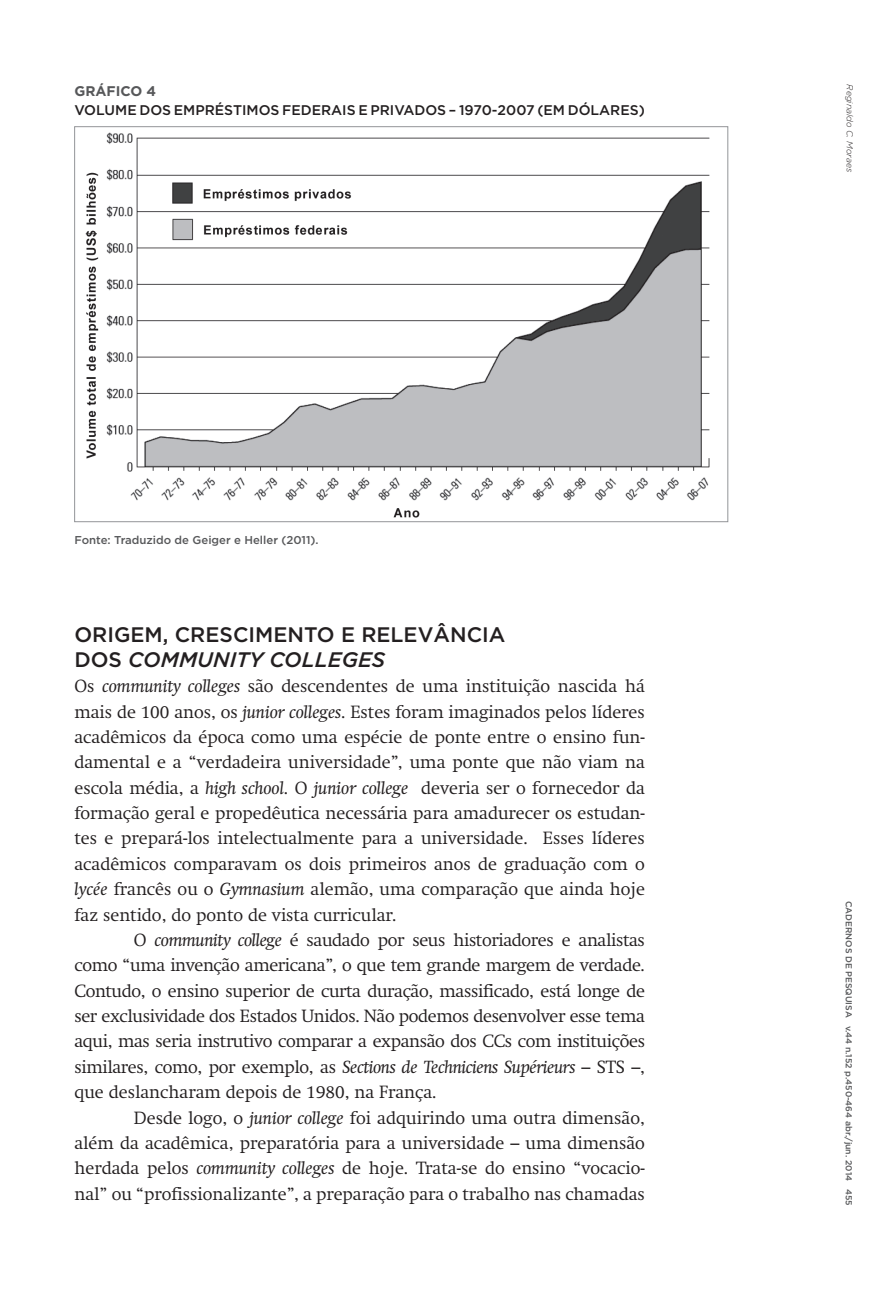
<style>
.page{position:relative;width:893px;height:1290px;background:#fff}
.page>*{position:absolute;margin:0;border:0;box-sizing:border-box;transform-origin:0 0}
.t1{font:500 21px "Gotham HTF";color:#231f20}
.t2{font:italic 500 21px "Gotham HTF";color:#231f20}
.t3{font:300 17.5px/25.4px "Swift";color:#231f20;text-align:justify}
.t4{font:500 14px "Gotham HTF";color:#231f20}
.t5{font:700 14px "Gotham HTF";color:#57585a}
.t6{font:500 11.38px "Gotham HTF";color:#57585a}
.t7{font:500 8.75px "Gotham HTF";color:#57585a}
.t8{font:italic 300 8.75px "Gotham HTF";color:#231f20}
.s1{font-weight:400;font-style:italic}
</style>
<div class="page">
<img style="left:85px;top:132px;width:625px;height:386px">
<p class="t5" style="left:74px;top:83px;width:83px">GRÁFICO 4</p>
<p class="t4" style="left:74px;top:102px;width:76px">VOLUME DOS</p>
<p class="t4" style="left:174px;top:102px;width:128px">EMPRÉSTI MOS FEDERAIS</p>
<p class="t4" style="left:358px;top:102px;width:57px">E PRIVADOS</p>
<p class="t4" style="left:449px;top:102px;width:161px">– 1970-2007 (EM DÓLARES</p>
<p class="t4" style="left:639px;top:102px;width:8px">)</p>
<p class="t6" style="left:74px;top:533px;width:246px">Fonte: Traduzido de Geiger e Heller (2011).</p>
<p class="t1" style="left:74px;top:622px;width:14px">ORI</p>
<p class="t1" style="left:114px;top:622px;width:91px">GEM, CRES</p>
<p class="t1" style="left:233px;top:622px;width:261px">CIMENTO E RELEVÂNCIA</p>
<p class="t1" style="left:74px;top:647px;width:16px">DOS</p>
<p class="t2" style="left:128px;top:647px;width:259px">COMMUNITY COLLEGES</p>
<p class="t3" style="left:74px;top:673px;width:572px">Os <span class="s1">community colleges</span> são descendentes de uma instituição nascida há mais de 100 anos, os <span class="s1">junior colleges</span>. Estes foram imaginados pelos líderes acadêmicos da época como uma espécie de ponte entre o ensino fun&shy;damental e a “verdadeira universidade”, uma ponte que não viam na escola média, a <span class="s1">high school</span>. O <span class="s1">junior college</span> deveria ser o fornecedor da formação geral e propedêutica necessária para amadurecer os estudan&shy;tes e prepará-los intelectualmente para a universidade. Esses líderes acadêmicos comparavam os dois primeiros anos de graduação com o <span class="s1">lycée</span> francês ou o <span class="s1">Gymnasium</span> alemão, uma comparação que ainda hoje faz sentido, do ponto de vista curricular.</p>
<p class="t3" style="left:74px;top:927px;width:572px;text-indent:60px">O <span class="s1">community college</span> é saudado por seus historiadores e analistas como “uma invenção americana”, o que tem grande margem de verdade.<br>Contudo, o ensino superior de curta duração, massificado, está longe de ser exclusividade dos Estados Unidos. Não podemos desenvolver esse tema aqui, mas seria instrutivo comparar a expansão dos CCs com instituições similares, como, por exemplo, as <span class="s1">Sections de Techniciens Supérieurs</span> – STS –, que deslancharam depois de 1980, na França.</p>
<p class="t3" style="left:74px;top:1105px;width:572px;text-indent:60px">Desde logo, o <span class="s1">junior college</span> foi adquirindo uma outra dimensão, além da acadêmica, preparatória para a universidade – uma dimensão herdada pelos <span class="s1">community colleges</span> de hoje. Trata-se do ensino “vocacio&shy;nal” ou “profissionalizante”, a preparação para o trabalho nas chamadas</p>
<p class="t8" style="left:855px;top:84px;width:89px;rotate:90deg">Reginaldo C. Moraes</p>
<p class="t7" style="left:854px;top:901px;width:306px;rotate:90deg">Cadernos de Pesquisa v.44 n.152 p.450-464 abr./jun. 2014 455</p>
</div>
